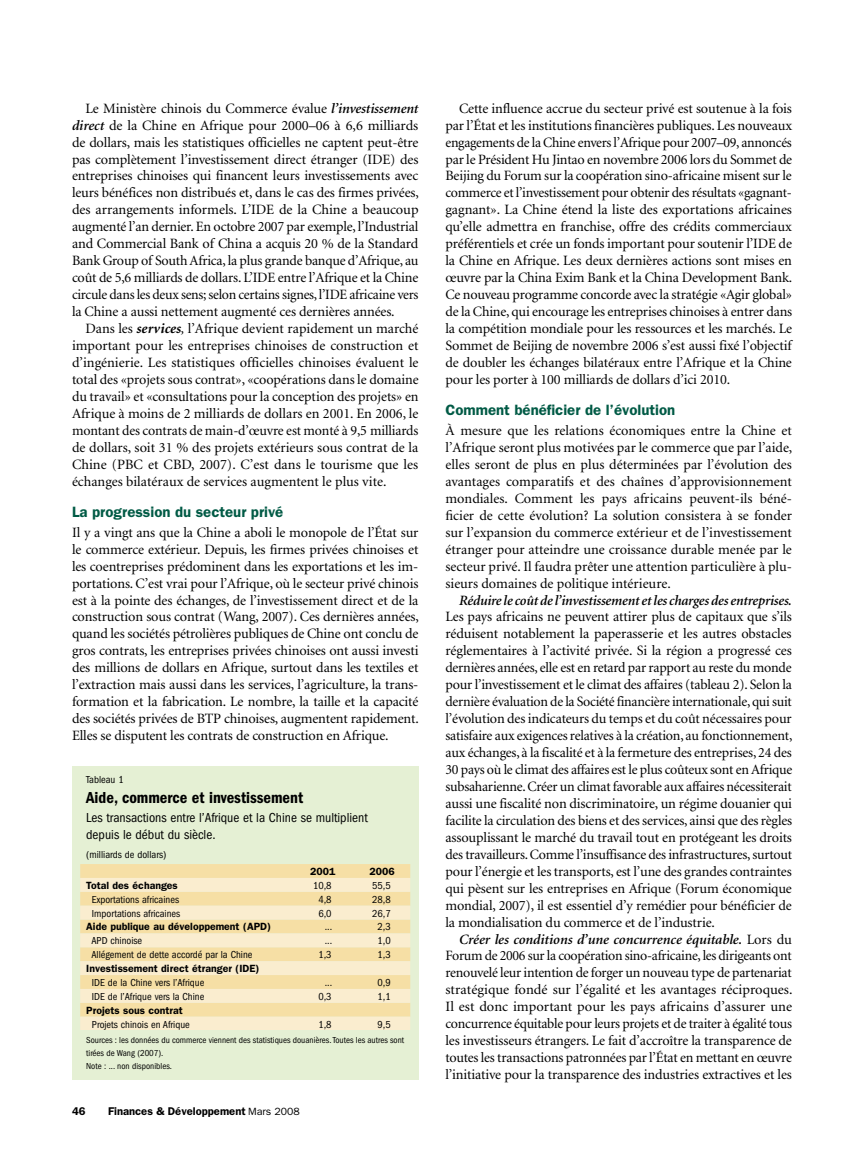
<style>
.page{position:relative;width:864px;height:1161px;background:#fff}
.page>*{position:absolute;margin:0;border:0;box-sizing:border-box;transform-origin:0 0}
.t1{font:600 condensed 16.5px "Franklin Gothic";color:#000}
.t2{font:600 15px "Franklin Gothic";color:#005a45}
.t3{font:14.25px/17px "Minion";letter-spacing:-.01em;color:#000;text-align:justify}
.t4{font:italic 600 14.25px "Minion";letter-spacing:-.015em;color:#000}
.t5{font:condensed 13.5px/16.5px "Franklin Gothic";color:#000}
.t6{font:600 11.25px "Franklin Gothic";color:#000}
.t7{font:condensed 10.5px "Franklin Gothic";color:#000}
.t8{font:600 10.5px "Franklin Gothic";color:#000}
.t9{font:condensed 9px/12.8px "Franklin Gothic";color:#000}
.s1{font-weight:600;font-style:italic}
.s2{font-weight:700;font-style:italic}
.s3{font-style:italic}
.s4{font-weight:400;font-size:10.5px}
</style>
<div class="page">
<div style="left:72px;top:766px;width:346px;height:314px;background:#e5f0d4"></div>
<div style="left:80px;top:864px;width:330px;height:14px;background:#f6dfa5"></div>
<svg style="left:80px;top:878px;width:330px;height:152px;background:#f7e6bc"></svg>
<p class="t3" style="left:72px;top:100px;width:348px;text-indent:14px">Le Ministère chinois du Commerce évalue <span class="s1">l’investissement direct</span> de la Chine en Afrique pour 2000–06 à 6,6 milliards de dollars, mais les statistiques officielles ne captent peut-être pas complètement l’investissement direct étranger (IDE) des entreprises chinoises qui financent leurs investissements avec leurs bénéfices non distribués et, dans le cas des firmes privées, des arrangements informels. L’IDE de la Chine a beaucoup augmenté l’an dernier. En octobre 2007 par exemple, l’Industrial and Commercial Bank of China a acquis 20 % de la Standard Bank Group of South Africa, la plus grande banque d’Afrique, au coût de 5,6 milliards de dollars. L’IDE entre l’Afrique et la Chine circule dans les deux sens; selon certains signes, l’IDE africaine vers la Chine a aussi nettement augmenté ces dernières années.</p>
<p class="t3" style="left:72px;top:321px;width:348px;text-indent:14px">Dans les <span class="s2">services</span><span class="s3">,</span> l’Afrique devient rapidement un marché important pour les entreprises chinoises de construction et d’ingénierie. Les statistiques officielles chinoises évaluent le total des «projets sous contrat», «coopérations dans le domaine du travail» et «consultations pour la conception des projets» en Afrique à moins de 2 milliards de dollars en 2001. En 2006, le montant des contrats de main-d’œuvre est monté à 9,5 milliards de dollars, soit 31 % des projets extérieurs sous contrat de la Chine (PBC et CBD, 2007). C’est dans le tourisme que les échanges bilatéraux de services augmentent le plus vite.</p>
<p class="t2" style="left:72px;top:503px;width:213px">La progression du secteur privé</p>
<p class="t3" style="left:72px;top:524px;width:348px">Il y a vingt ans que la Chine a aboli le monopole de l’État sur le commerce extérieur. Depuis, les firmes privées chinoises et les coentreprises prédominent dans les exportations et les im&shy;portations. C’est vrai pour l’Afrique, où le secteur privé chinois est à la pointe des échanges, de l’investissement direct et de la construction sous contrat (Wang, 2007). Ces dernières années, quand les sociétés pétrolières publiques de Chine ont conclu de gros contrats, les entreprises privées chinoises ont aussi investi des millions de dollars en Afrique, surtout dans les textiles et l’extraction mais aussi dans les services, l’agriculture, la trans&shy;formation et la fabrication. Le nombre, la taille et la capacité des sociétés privées de BTP chinoises, augmentent rapidement.<br>Elles se disputent les contrats de construction en Afrique.</p>
<p class="t7" style="left:86px;top:774px;width:39px">Tableau 1</p>
<p class="t1" style="left:86px;top:788px;width:218px">Aide, commerce et investissement</p>
<p class="t5" style="left:86px;top:809px;width:283px">Les transactions entre l’Afrique et la Chine se multiplient depuis le début du siècle.</p>
<p class="t7" style="left:86px;top:849px;width:82px">(milliards de dollars)</p>
<p class="t8" style="left:310px;top:865px;width:27px">2001</p>
<p class="t8" style="left:370px;top:865px;width:27px">2006</p>
<p class="t8" style="left:86px;top:879px;width:93px">Total des échanges</p>
<p class="t7" style="left:313px;top:879px;width:20px">10,8</p>
<p class="t7" style="left:372px;top:879px;width:20px">55,5</p>
<p class="t7" style="left:92px;top:893px;width:89px">Exportations africaines</p>
<p class="t7" style="left:318px;top:893px;width:15px">4,8</p>
<p class="t7" style="left:372px;top:893px;width:20px">28,8</p>
<p class="t7" style="left:92px;top:907px;width:90px">Importations africaines</p>
<p class="t7" style="left:318px;top:907px;width:15px">6,0</p>
<p class="t7" style="left:372px;top:907px;width:20px">26,7</p>
<p class="t8" style="left:86px;top:921px;width:187px">Aide publique au développement (APD)</p>
<p class="t7" style="left:325px;top:921px;width:9px">...</p>
<p class="t7" style="left:378px;top:921px;width:15px">2,3</p>
<p class="t7" style="left:91px;top:935px;width:52px">APD chinoise</p>
<p class="t7" style="left:325px;top:935px;width:9px">...</p>
<p class="t7" style="left:378px;top:935px;width:15px">1,0</p>
<p class="t7" style="left:91px;top:949px;width:163px">Allégement de dette accordé par la Chine</p>
<p class="t7" style="left:318px;top:949px;width:15px">1,3</p>
<p class="t7" style="left:378px;top:949px;width:15px">1,3</p>
<p class="t8" style="left:86px;top:962px;width:175px">Investissement direct étranger (IDE)</p>
<p class="t7" style="left:92px;top:977px;width:114px">IDE de la Chine vers l’Afrique</p>
<p class="t7" style="left:325px;top:977px;width:9px">...</p>
<p class="t7" style="left:378px;top:977px;width:15px">0,9</p>
<p class="t7" style="left:92px;top:990px;width:114px">IDE de l’Afrique vers la Chine</p>
<p class="t7" style="left:318px;top:990px;width:15px">0,3</p>
<p class="t7" style="left:378px;top:990px;width:15px">1,1</p>
<p class="t8" style="left:86px;top:1004px;width:98px">Projets sous contrat</p>
<p class="t7" style="left:92px;top:1018px;width:99px">Projets chinois en Afrique</p>
<p class="t7" style="left:318px;top:1018px;width:15px">1,8</p>
<p class="t7" style="left:378px;top:1018px;width:15px">9,5</p>
<p class="t9" style="left:86px;top:1034px;width:320px">Sources : les données du commerce viennent des statistiques douanières. Toutes les autres sont tirées de Wang (2007).<br>Note : ... non disponibles.</p>
<p class="t6" style="left:72px;top:1105px;width:15px">46</p>
<p class="t6" style="left:108px;top:1105px;width:193px">Finances &amp; Développement <span class="s4">Mars 2008</span></p>
<p class="t3" style="left:446px;top:100px;width:348px;text-indent:14px">Cette influence accrue du secteur privé est soutenue à la fois par l’État et les institutions financières publiques. Les nouveaux engagements de la Chine envers l’Afrique pour 2007–09, annoncés par le Président Hu Jintao en novembre 2006 lors du Sommet de Beijing du Forum sur la coopération sino-africaine misent sur le commerce et l’investissement pour obtenir des résultats «gagnant&shy;gagnant». La Chine étend la liste des exportations africaines qu’elle admettra en franchise, offre des crédits commerciaux préférentiels et crée un fonds important pour soutenir l’IDE de la Chine en Afrique. Les deux dernières actions sont mises en œuvre par la China Exim Bank et la China Development Bank.<br>Ce nouveau programme concorde avec la stratégie «Agir global» de la Chine, qui encourage les entreprises chinoises à entrer dans la compétition mondiale pour les ressources et les marchés. Le Sommet de Beijing de novembre 2006 s’est aussi fixé l’objectif de doubler les échanges bilatéraux entre l’Afrique et la Chine pour les porter à 100 milliards de dollars d’ici 2010.</p>
<p class="t2" style="left:446px;top:401px;width:231px">Comment bénéficier de l’évolution</p>
<p class="t3" style="left:446px;top:423px;width:348px">À mesure que les relations économiques entre la Chine et l’Afrique seront plus motivées par le commerce que par l’aide, elles seront de plus en plus déterminées par l’évolution des avantages comparatifs et des chaînes d’approvisionnement mondiales. Comment les pays africains peuvent-ils béné&shy;ficier de cette évolution? La solution consistera à se fonder sur l’expansion du commerce extérieur et de l’investissement étranger pour atteindre une croissance durable menée par le secteur privé. Il faudra prêter une attention particulière à plu&shy;sieurs domaines de politique intérieure.</p>
<p class="t4" style="left:459px;top:593px;width:334px">Réduire le coût de l’investissement et les charges des entreprises.</p>
<p class="t3" style="left:446px;top:609px;width:348px">Les pays africains ne peuvent attirer plus de capitaux que s’ils réduisent notablement la paperasserie et les autres obstacles réglementaires à l’activité privée. Si la région a progressé ces dernières années, elle est en retard par rapport au reste du monde pour l’investissement et le climat des affaires (tableau 2). Selon la dernière évaluation de la Société financière internationale, qui suit l’évolution des indicateurs du temps et du coût nécessaires pour satisfaire aux exigences relatives à la création, au fonctionnement, aux échanges, à la fiscalité et à la fermeture des entreprises, 24 des 30 pays où le climat des affaires est le plus coûteux sont en Afrique subsaharienne. Créer un climat favorable aux affaires nécessiterait aussi une fiscalité non discriminatoire, un régime douanier qui facilite la circulation des biens et des services, ainsi que des règles assouplissant le marché du travail tout en protégeant les droits des travailleurs. Comme l’insuffisance des infrastructures, surtout pour l’énergie et les transports, est l’une des grandes contraintes qui pèsent sur les entreprises en Afrique (Forum économique mondial, 2007), il est essentiel d’y remédier pour bénéficier de la mondialisation du commerce et de l’industrie.</p>
<p class="t3" style="left:446px;top:931px;width:349px;text-indent:14px"><span class="s1">Créer les conditions d’une concurrence équitable.</span> Lors du Forum de 2006 sur la coopération sino-africaine, les dirigeants ont renouvelé leur intention de forger un nouveau type de partenariat stratégique fondé sur l’égalité et les avantages réciproques.<br>Il est donc important pour les pays africains d’assurer une concurrence équitable pour leurs projets et de traiter à égalité tous les investisseurs étrangers. Le fait d’accroître la transparence de toutes les transactions patronnées par l’État en mettant en œuvre l’initiative pour la transparence des industries extractives et les</p>
</div>
